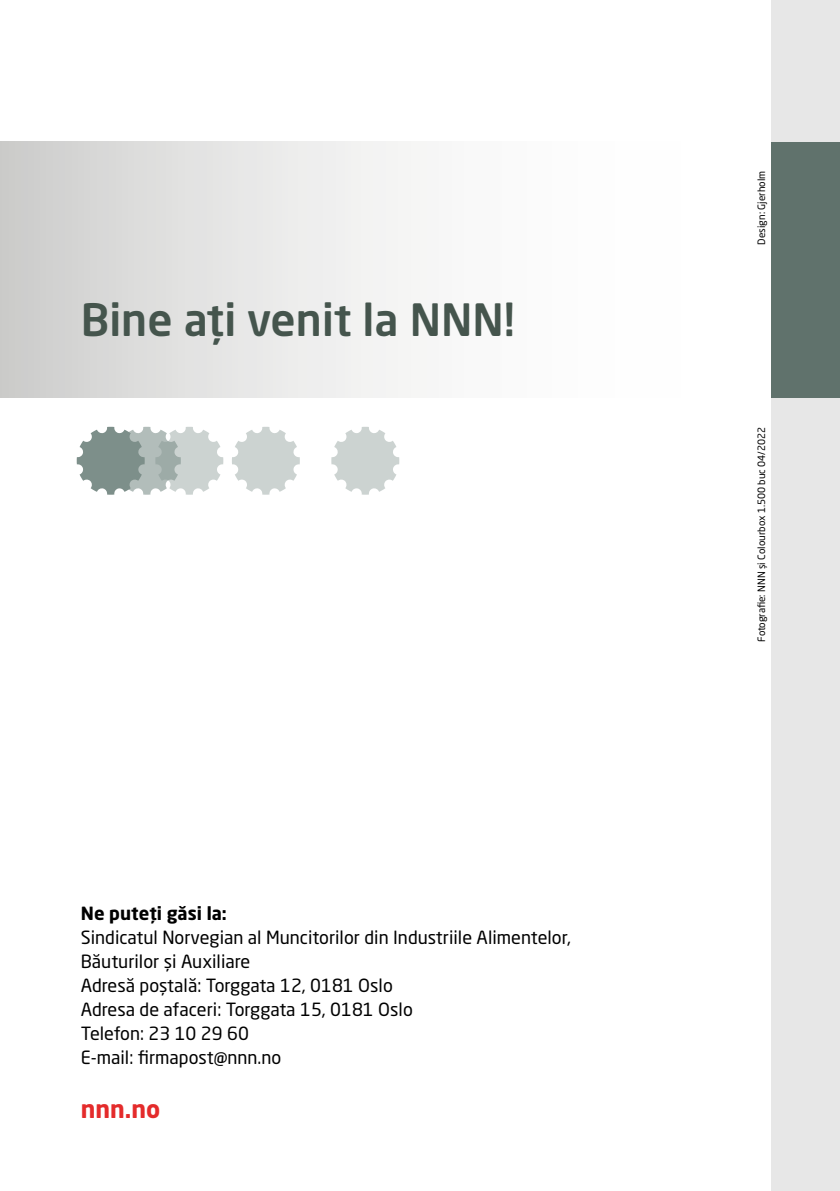
<style>
.page{position:relative;width:840px;height:1191px;background:#fff}
.page>*{position:absolute;margin:0;border:0;box-sizing:border-box;transform-origin:0 0}
.t1{font:500 44px "Neo Sans W1 G";color:#45554d}
.t2{font:700 24px "Neo Sans Pro";color:#e42b2b}
.t3{font:18px/24px "Neo Sans Pro";color:#000}
.t4{font:700 18px "Neo Sans Pro";color:#000}
.t5{font:10px "Neo Sans Pro";color:#000}
</style>
<div class="page">
<div style="left:0;top:142px;width:771px;height:256px;background:linear-gradient(to right,#d4d4d3,#fff)"></div>
<div style="left:771px;top:0;width:68px;height:1191px;background:#e7e7e7"></div>
<div style="left:771px;top:142px;width:68px;height:256px;background:#60726c"></div>
<svg style="left:77px;top:427px;width:146px;height:68px"></svg>
<svg style="left:170px;top:445px;width:36px;height:36px"></svg>
<svg style="left:232px;top:427px;width:68px;height:68px"></svg>
<div style="left:247px;top:445px;width:35px;height:36px;background:#ccd3d1;border-radius:50%"></div>
<svg style="left:331px;top:427px;width:68px;height:68px"></svg>
<div style="left:346px;top:445px;width:36px;height:36px;background:#ccd3d1;border-radius:50%"></div>
<h1 class="t1" style="left:81px;top:294px;width:435px">Bine ați venit la NNN!</h1>
<p class="t4" style="left:81px;top:905px;width:147px">Ne puteți găsi la:</p>
<p class="t3" style="left:81px;top:926px;width:491px">Sindicatul Norvegian al Muncitorilor din Industriile Alimentelor, Băuturilor și Auxiliare<br>Adresă poștală: Torggata 12, 0181 Oslo<br>Adresa de afaceri: Torggata 15, 0181 Oslo<br>Telefon: 23 10 29 60<br>E-mail: firmapost@nnn.no</p>
<h2 class="t2" style="left:81px;top:1099px;width:81px">nnn.no</h2>
<p class="t5" style="left:757px;top:245px;width:75px;rotate:-90deg">Design: Gjerholm</p>
<p class="t5" style="left:757px;top:641px;width:216px;rotate:-90deg">Fotografie: NNN și Colourbox 1.500 buc 04/2022</p>
</div>
